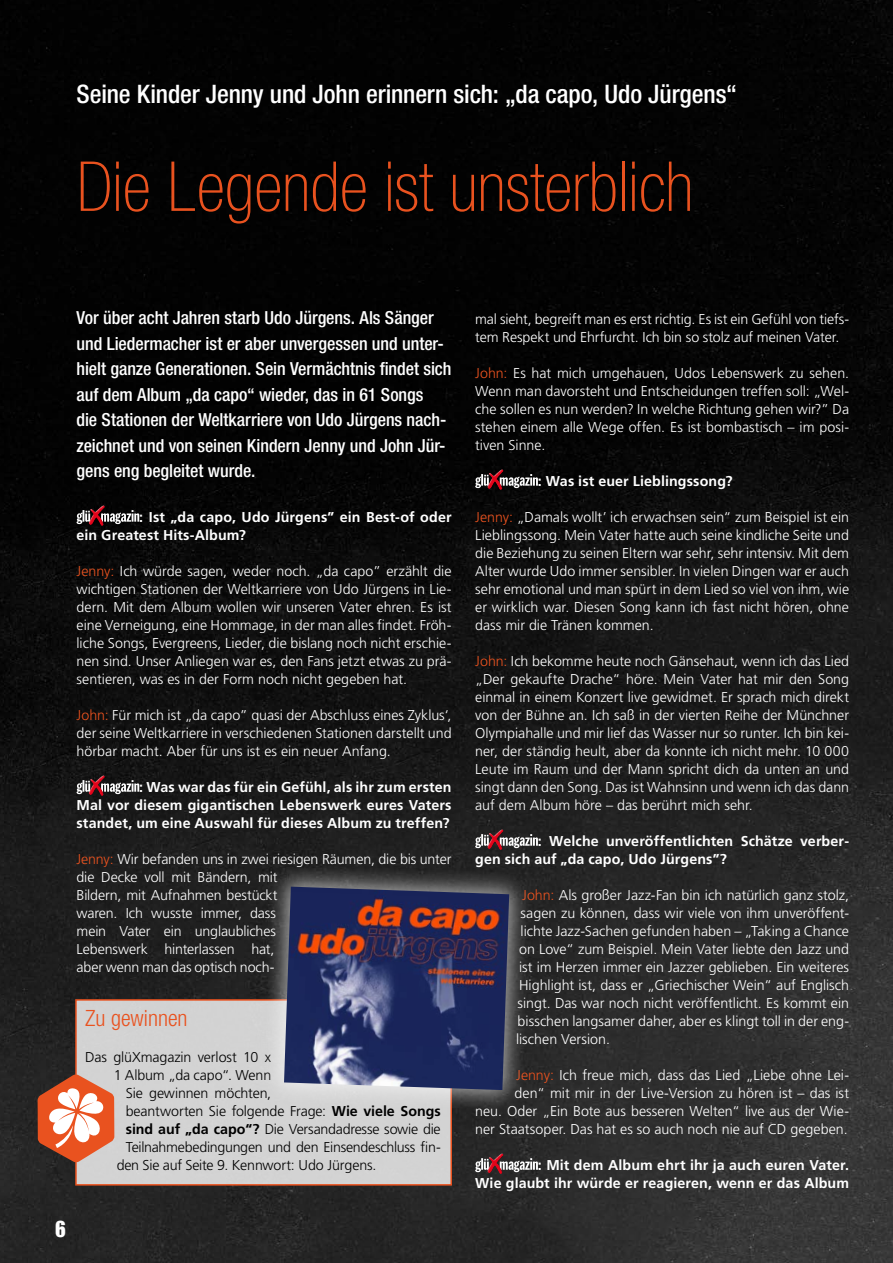
<style>
.page{position:relative;width:893px;height:1263px;background:#fff}
.page>*{position:absolute;margin:0;border:0;box-sizing:border-box;transform-origin:0 0}
.t1{font:100 condensed 69px "Helvetica Neue LT Std";color:#e9521f}
.t2{font:500 condensed 25.5px "Helvetica Neue LT Std";letter-spacing:-.005em;color:#fff}
.t3{font:300 condensed 22.5px "Helvetica Neue LT Std";color:#e9521f}
.t4{font:22.5px "Impact LT Std";color:#fff}
.t5{font:500 condensed 18px/25.5px "Helvetica Neue LT Std";letter-spacing:-.005em;color:#fff}
.t6{font:300 14.25px/18px "Frutiger LT Std";color:#fff;text-align:justify}
.t7{font:700 14.25px/18px "Frutiger LT Std";letter-spacing:.01em;color:#fff}
.t8{font:300 14.25px "Frutiger LT Std";letter-spacing:-.015em;color:#000}
.s1{color:#e9521f}
.s2{font-weight:700}
</style>
<div class="page">
<img style="left:0;top:0;width:893px;height:1263px">
<svg style="left:77px;top:505px;width:62px;height:21px"></svg>
<div style="left:88px;top:504px;width:18px;height:21px;background:#fff;opacity:.75"></div>
<div style="left:88px;top:506px;width:18px;height:20px;background:#000;opacity:.75"></div>
<svg style="left:77px;top:775px;width:62px;height:21px"></svg>
<div style="left:88px;top:774px;width:18px;height:21px;background:#fff;opacity:.75"></div>
<div style="left:88px;top:776px;width:18px;height:20px;background:#000;opacity:.75"></div>
<svg style="left:475px;top:469px;width:63px;height:21px"></svg>
<div style="left:487px;top:468px;width:17px;height:21px;background:#fff;opacity:.75"></div>
<div style="left:487px;top:470px;width:17px;height:20px;background:#000;opacity:.75"></div>
<svg style="left:475px;top:829px;width:63px;height:21px"></svg>
<div style="left:487px;top:828px;width:17px;height:21px;background:#fff;opacity:.75"></div>
<div style="left:487px;top:830px;width:17px;height:20px;background:#000;opacity:.75"></div>
<svg style="left:475px;top:1153px;width:63px;height:21px"></svg>
<div style="left:487px;top:1152px;width:17px;height:21px;background:#fff;opacity:.75"></div>
<div style="left:487px;top:1154px;width:17px;height:20px;background:#000;opacity:.75"></div>
<div style="left:76px;top:1000px;width:375px;height:185px;background:#d3d3d3"></div>
<div style="left:75px;top:999px;width:377px;height:186px;border:2px solid #e9521f"></div>
<svg style="left:259px;top:861px;width:275px;height:254px"></svg>
<img style="left:284px;top:887px;width:225px;height:203px">
<svg style="left:38px;top:1074px;width:76px;height:88px"></svg>
<h2 class="t2" style="left:77px;top:79px;width:662px">Seine Kinder Jenny und John erinnern sich: „da capo, Udo Jürgens“</h2>
<h1 class="t1" style="left:77px;top:148px;width:618px">Die Legende ist unsterblich</h1>
<p class="t5" style="left:77px;top:305px;width:376px">Vor über acht Jahren starb Udo Jürgens. Als Sänger und Liedermacher ist er aber unvergessen und unter&shy;hielt ganze Generationen. Sein Vermächtnis findet sich auf dem Album „da capo“ wieder, das in 61 Songs<br>die Stationen der Weltkarriere von Udo Jürgens nach&shy;zeichnet und von seinen Kindern Jenny und John Jür&shy;gens eng begleitet wurde.</p>
<p class="t7" style="left:77px;top:508px;width:377px;text-indent:63px">: Ist „da capo, Udo Jürgens” ein Best-of oder ein Greatest Hits-Album?</p>
<p class="t6" style="left:77px;top:562px;width:377px"><span class="s1">Jenny:</span> Ich würde sagen, weder noch. „da capo” erzählt die wichtigen Stationen der Weltkarriere von Udo Jürgens in Lie&shy;dern. Mit dem Album wollen wir unseren Vater ehren. Es ist eine Verneigung, eine Hommage, in der man alles findet. Fröh&shy;liche Songs, Evergreens, Lieder, die bislang noch nicht erschie&shy;nen sind. Unser Anliegen war es, den Fans jetzt etwas zu prä&shy;sentieren, was es in der Form noch nicht gegeben hat.</p>
<p class="t6" style="left:77px;top:706px;width:377px"><span class="s1">John:</span> Für mich ist „da capo” quasi der Abschluss eines Zyklus‘, der seine Weltkarriere in verschiedenen Stationen darstellt und hörbar macht. Aber für uns ist es ein neuer Anfang.</p>
<p class="t7" style="left:77px;top:778px;width:376px;text-align:justify;text-indent:63px">: Was war das für ein Gefühl, als ihr zum ersten Mal vor diesem gigantischen Lebenswerk eures Vaters standet, um eine Auswahl für dieses Album zu treffen?</p>
<p class="t6" style="left:77px;top:850px;width:376px;text-align:left"><span class="s1">Jenny:</span> Wir befanden uns in zwei riesigen Räumen, die bis unter die Decke voll mit Bändern, mit<br>Bildern, mit Aufnahmen bestückt<br>waren. Ich wusste immer, dass<br>mein Vater ein unglaubliches<br>Lebenswerk hinterlassen hat,<br>aber wenn man das optisch noch-</p>
<h3 class="t3" style="left:85px;top:1005px;width:104px">Zu gewinnen</h3>
<p class="t8" style="left:85px;top:1049px;width:188px">Das glüXmagazin verlost 10 x</p>
<p class="t8" style="left:114px;top:1067px;width:159px">1 Album „da capo“. Wenn</p>
<p class="t8" style="left:126px;top:1085px;width:147px">Sie gewinnen möchten,</p>
<p class="t8" style="left:126px;top:1103px;width:317px">beantworten Sie folgende Frage: <span class="s2">Wie viele Songs</span></p>
<p class="t8" style="left:126px;top:1121px;width:316px"><span class="s2">sind auf „da capo“?</span> Die Versandadresse sowie die</p>
<p class="t8" style="left:126px;top:1139px;width:316px">Teilnahmebedingungen und den Einsendeschluss fin-</p>
<p class="t8" style="left:117px;top:1157px;width:261px">den Sie auf Seite 9. Kennwort: Udo Jürgens.</p>
<h3 class="t4" style="left:55px;top:1216px;width:12px">6</h3>
<p class="t6" style="left:475px;top:310px;width:375px">mal sieht, begreift man es erst richtig. Es ist ein Gefühl von tiefs&shy;tem Respekt und Ehrfurcht. Ich bin so stolz auf meinen Vater.</p>
<p class="t6" style="left:475px;top:364px;width:375px"><span class="s1">John:</span> Es hat mich umgehauen, Udos Lebenswerk zu sehen.<br>Wenn man davorsteht und Entscheidungen treffen soll: „Wel&shy;che sollen es nun werden? In welche Richtung gehen wir?” Da stehen einem alle Wege offen. Es ist bombastisch – im posi&shy;tiven Sinne.</p>
<p class="t7" style="left:538px;top:472px;width:196px">: Was ist euer Lieblingssong?</p>
<p class="t6" style="left:475px;top:508px;width:375px"><span class="s1">Jenny:</span> „Damals wollt’ ich erwachsen sein“ zum Beispiel ist ein Lieblingssong. Mein Vater hatte auch seine kindliche Seite und die Beziehung zu seinen Eltern war sehr, sehr intensiv. Mit dem Alter wurde Udo immer sensibler. In vielen Dingen war er auch sehr emotional und man spürt in dem Lied so viel von ihm, wie er wirklich war. Diesen Song kann ich fast nicht hören, ohne dass mir die Tränen kommen.</p>
<p class="t6" style="left:475px;top:652px;width:375px"><span class="s1">John:</span> Ich bekomme heute noch Gänsehaut, wenn ich das Lied „Der gekaufte Drache“ höre. Mein Vater hat mir den Song einmal in einem Konzert live gewidmet. Er sprach mich direkt von der Bühne an. Ich saß in der vierten Reihe der Münchner Olympiahalle und mir lief das Wasser nur so runter. Ich bin kei&shy;ner, der ständig heult, aber da konnte ich nicht mehr. 10 000<br>Leute im Raum und der Mann spricht dich da unten an und singt dann den Song. Das ist Wahnsinn und wenn ich das dann auf dem Album höre – das berührt mich sehr.</p>
<p class="t7" style="left:475px;top:832px;width:375px;text-indent:63px">: Welche unveröffentlichten Schätze verber&shy;gen sich auf „da capo, Udo Jürgens”?</p>
<p class="t6" style="left:522px;top:886px;width:328px"><span class="s1">John:</span> Als großer Jazz-Fan bin ich natürlich ganz stolz,</p>
<p class="t6" style="left:521px;top:904px;width:330px">sagen zu können, dass wir viele von ihm unveröffent-</p>
<p class="t6" style="left:521px;top:922px;width:330px">lichte Jazz-Sachen gefunden haben – „Taking a Chance</p>
<p class="t6" style="left:519px;top:940px;width:331px">on Love“ zum Beispiel. Mein Vater liebte den Jazz und</p>
<p class="t6" style="left:519px;top:958px;width:331px">ist im Herzen immer ein Jazzer geblieben. Ein weiteres</p>
<p class="t6" style="left:519px;top:976px;width:332px">Highlight ist, dass er „Griechischer Wein“ auf Englisch</p>
<p class="t6" style="left:518px;top:994px;width:333px">singt. Das war noch nicht veröffentlicht. Es kommt ein</p>
<p class="t6" style="left:518px;top:1012px;width:333px">bisschen langsamer daher, aber es klingt toll in der eng-</p>
<p class="t6" style="left:516px;top:1030px;width:95px">lischen Version.</p>
<p class="t6" style="left:475px;top:1066px;width:375px;text-align:right"><span class="s1">Jenny:</span> Ich freue mich, dass das Lied „Liebe ohne Lei-<br>den“ mit mir in der Live-Version zu hören ist – das ist<br>neu. Oder „Ein Bote aus besseren Welten“ live aus der Wie&shy;ner Staatsoper. Das hat es so auch noch nie auf CD gegeben.</p>
<p class="t7" style="left:475px;top:1156px;width:375px;text-align:right">: Mit dem Album ehrt ihr ja auch euren Vater.<br>Wie glaubt ihr würde er reagieren, wenn er das Album</p>
</div>
